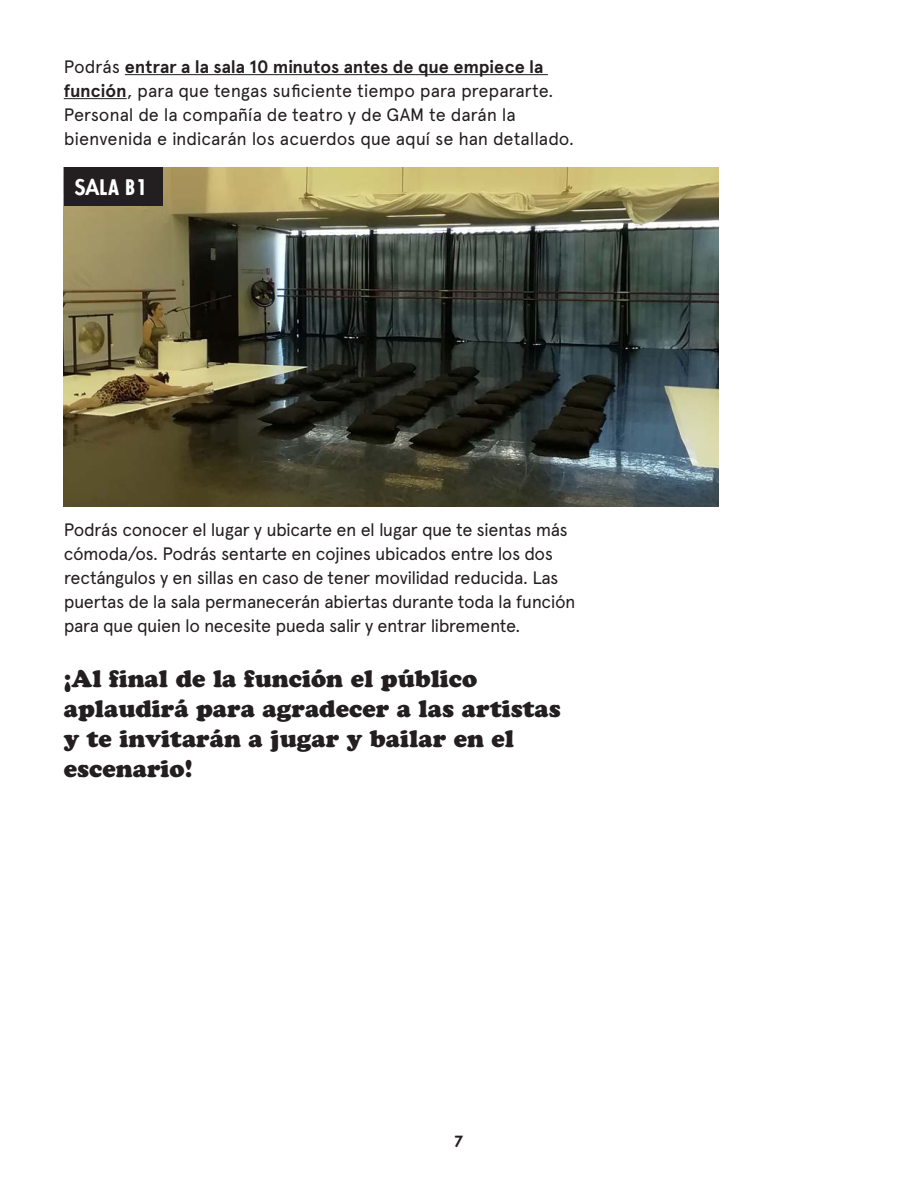
<style>
.page{position:relative;width:918px;height:1188px;background:#fff}
.page>*{position:absolute;margin:0;border:0;box-sizing:border-box;transform-origin:0 0}
.P1{font:24px/30px "Cooper Black Std";color:#231f20}
.P1-2{font:21px "Futura Passata DISPLAY";color:#fff}
.P1-3{font:18px/24px "Apercu";letter-spacing:-.025em;color:#231f20}
.t1{font:15px "Futura Passata DISPLAY";color:#231f20}
.s1{font-weight:700}
</style>
<div class="page">
<hr style="left:125px;top:74px;width:423px;height:1px;background:#231f20">
<hr style="left:64px;top:98px;width:63px;height:1px;background:#231f20">
<img style="left:64px;top:167px;width:655px;height:339px">
<div style="left:64px;top:167px;width:98px;height:39px;background:#231f20"></div>
<p class="P1-3" style="left:64px;top:54px;width:512px">Podrás <span class="s1">entrar a la sala 10 minutos antes de que empiece la función</span>, para que tengas suficiente tiempo para prepararte.<br>Personal de la compañía de teatro y de GAM te darán la bienvenida e indicarán los acuerdos que aquí se han detallado.</p>
<p class="P1-2" style="left:74px;top:173px;width:75px">SAla B1</p>
<p class="P1-3" style="left:64px;top:518px;width:513px">Podrás conocer el lugar y ubicarte en el lugar que te sientas más cómoda/os. Podrás sentarte en cojines ubicados entre los dos rectángulos y en sillas en caso de tener movilidad reducida. Las puertas de la sala permanecerán abiertas durante toda la función para que quien lo necesite pueda salir y entrar libremente.</p>
<p class="P1" style="left:64px;top:664px;width:498px">¡Al final de la función el público aplaudirá para agradecer a las artistas y te invitarán a jugar y bailar en el escenario!</p>
<p class="t1" style="left:455px;top:1131px;width:10px">7</p>
</div>
